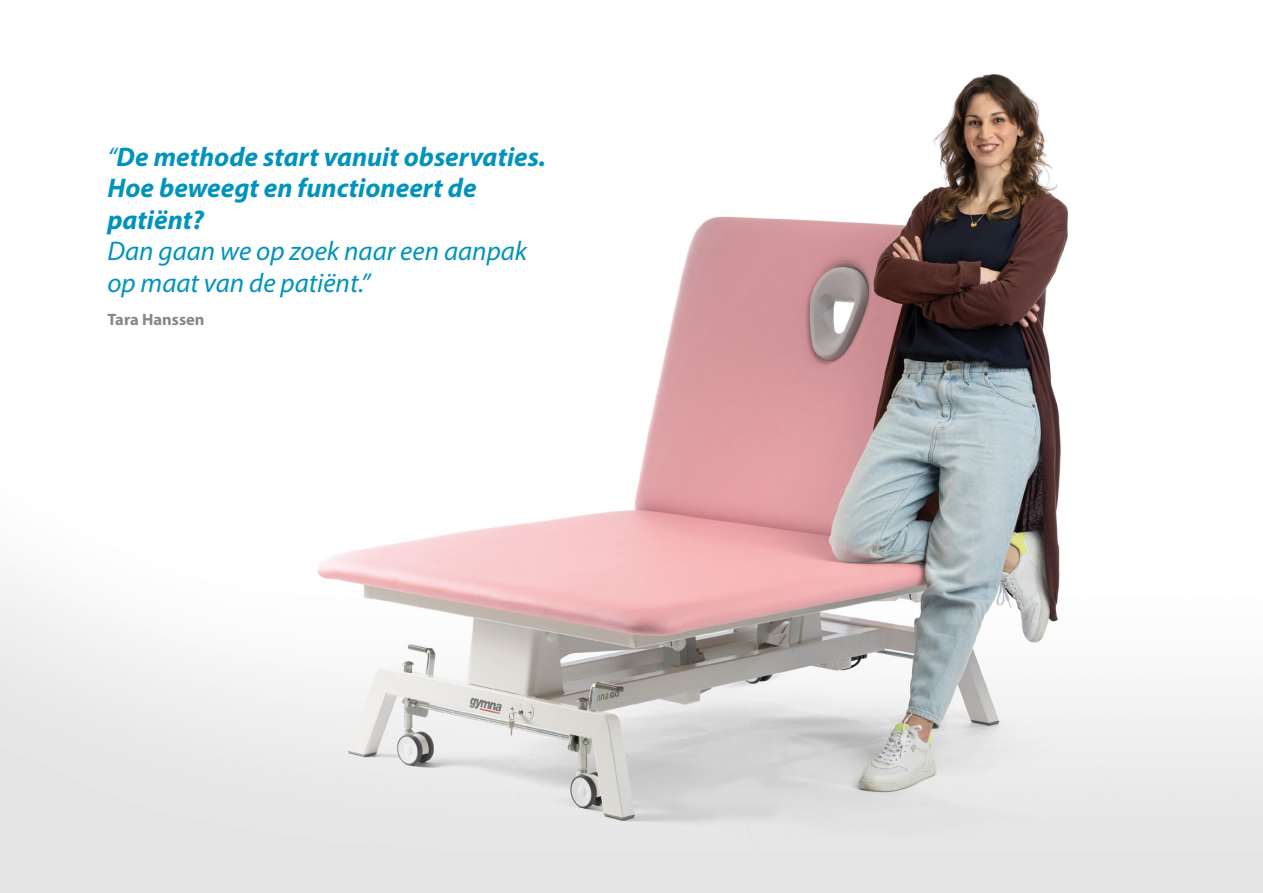
<style>
.page{position:relative;width:1263px;height:893px;background:#fff}
.page>*{position:absolute;margin:0;border:0;box-sizing:border-box;transform-origin:0 0}
.t1{font:italic 700 27px/31.5px "Myriad Pro";color:#0093bd}
.t2{font:italic 27px/31.5px "Myriad Pro";color:#0093bd}
.t3{font:700 16.5px "Myriad Pro";color:#878787}
.s1{font-weight:400}
</style>
<div class="page">
<img style="left:0;top:73px;width:1263px;height:820px">
<p class="t1" style="left:107px;top:140px;width:440px"><span class="s1">“</span>De methode start vanuit observaties.<br>Hoe beweegt en functioneert de patiënt?</p>
<p class="t2" style="left:107px;top:235px;width:421px">Dan gaan we op zoek naar een aanpak op maat van de patiënt.”</p>
<p class="t3" style="left:107px;top:309px;width:99px">Tara Hanssen</p>
</div>
